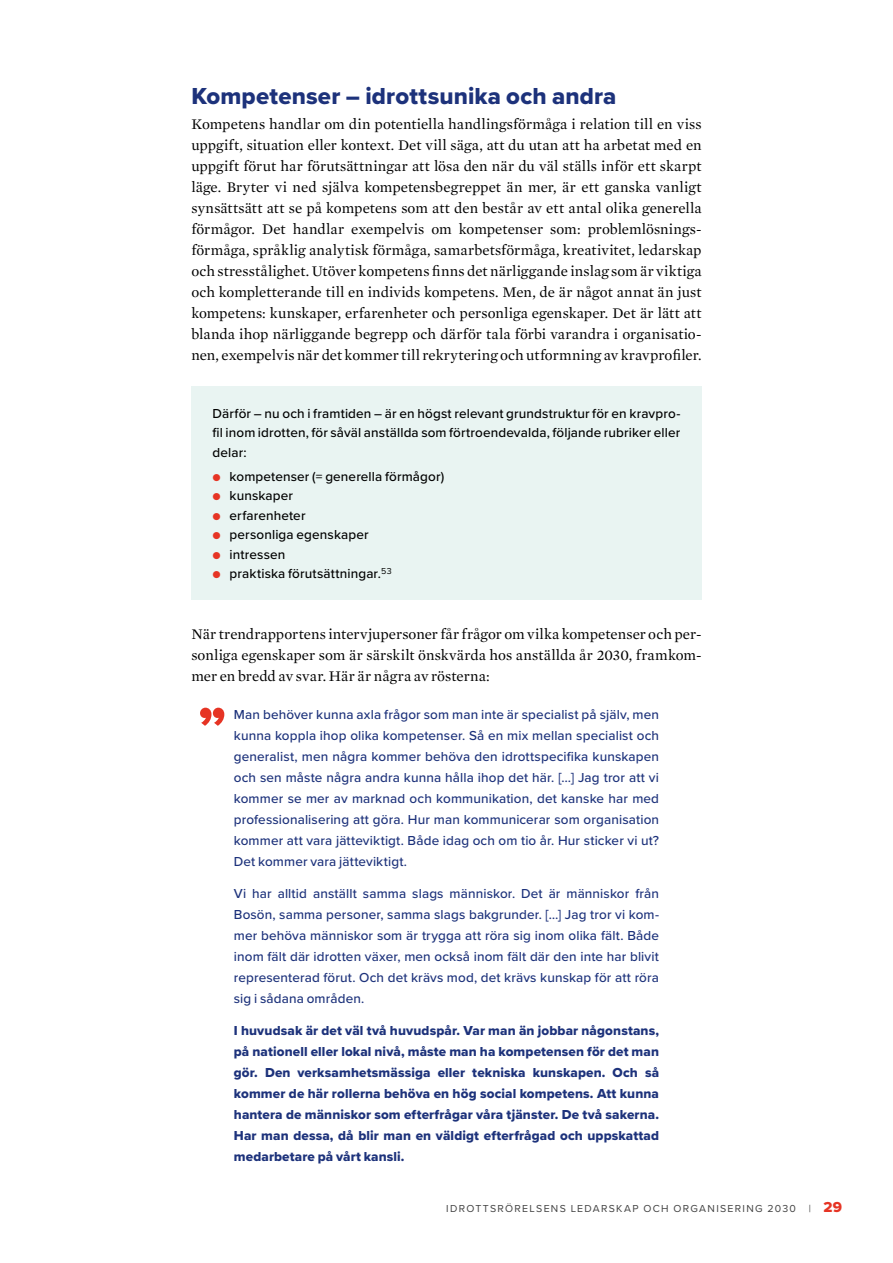
<style>
.page{position:relative;width:893px;height:1263px;background:#fff}
.page>*{position:absolute;margin:0;border:0;box-sizing:border-box;transform-origin:0 0}
.t1{font:900 52.05px "Proxima Nova";color:#e63424}
.t2{font:24px "Proxima Nova Extrabld";letter-spacing:.005em;color:#1d327b}
.t3{font:15px/21px "Mercury Text G1";letter-spacing:.005em;color:#000;text-align:justify}
.t4{font:500 13.5px/21px "Proxima Nova";letter-spacing:.01em;color:#1d327b;text-align:justify}
.t5{font:13.5px/21px "Proxima Nova Extrabld";letter-spacing:.01em;color:#1d327b;text-align:justify}
.t6{font:500 13.5px/19.5px "Proxima Nova";letter-spacing:.01em;color:#000;text-align:justify}
.t7{font:10.5px "Proxima Nova";letter-spacing:.125em;color:#434343}
.s1{font-weight:900;font-size:12px;color:#e63424}
.s2{font-family:"Proxima Nova Extrabld";font-size:15px;color:#e63424}
</style>
<div class="page">
<div style="left:191px;top:386px;width:511px;height:213px;background:#e9f4f2"></div>
<h2 class="t2" style="left:191px;top:78px;width:427px">Kompetenser – idrottsunika och andra</h2>
<p class="t3" style="left:191px;top:113px;width:512px">Kompetens handlar om din potentiella handlingsförmåga i relation till en viss uppgift, situation eller kontext. Det vill säga, att du utan att ha arbetat med en uppgift förut har förutsättningar att lösa den när du väl ställs inför ett skarpt läge. Bryter vi ned själva kompetensbegreppet än mer, är ett ganska vanligt synsättsätt att se på kompetens som att den består av ett antal olika generella förmågor. Det handlar exempelvis om kompetenser som: problemlösnings&shy;förmåga, språklig analytisk förmåga, samarbetsförmåga, kreativitet, ledarskap och stresstålighet. Utöver kompetens finns det närliggande inslag som är viktiga och kompletterande till en individs kompetens. Men, de är något annat än just kompetens: kunskaper, erfarenheter och personliga egenskaper. Det är lätt att blanda ihop närliggande begrepp och därför tala förbi varandra i organisatio&shy;nen, exempelvis när det kommer till rekrytering och utformning av kravprofiler.</p>
<p class="t6" style="left:213px;top:403px;width:469px">Därför – nu och i framtiden – är en högst relevant grundstruktur för en kravpro&shy;fil inom idrotten, för såväl anställda som förtroendevalda, följande rubriker eller delar:</p>
<p class="t6" style="left:213px;top:466px;width:233px"><span class="s1">●</span> kompetenser (= generella förmågor)</p>
<p class="t6" style="left:213px;top:485px;width:82px"><span class="s1">●</span> kunskaper</p>
<p class="t6" style="left:213px;top:505px;width:94px"><span class="s1">●</span> erfarenheter</p>
<p class="t6" style="left:213px;top:524px;width:157px"><span class="s1">●</span> personliga egenskaper</p>
<p class="t6" style="left:213px;top:544px;width:74px"><span class="s1">●</span> intressen</p>
<p class="t6" style="left:213px;top:563px;width:181px"><span class="s1">●</span> praktiska förutsättningar.<sup>53</sup></p>
<p class="t3" style="left:191px;top:623px;width:512px">När trendrapportens intervjupersoner får frågor om vilka kompetenser och per&shy;sonliga egenskaper som är särskilt önskvärda hos anställda år 2030, framkom&shy;mer en bredd av svar. Här är några av rösterna:</p>
<p class="t4" style="left:234px;top:704px;width:427px">Man behöver kunna axla frågor som man inte är specialist på själv, men kunna koppla ihop olika kompetenser. Så en mix mellan specialist och generalist, men några kommer behöva den idrottspecifika kunskapen och sen måste några andra kunna hålla ihop det här. […] Jag tror att vi kommer se mer av marknad och kommunikation, det kanske har med professionalisering att göra. Hur man kommunicerar som organisation kommer att vara jätteviktigt. Både idag och om tio år. Hur sticker vi ut?<br>Det kommer vara jätteviktigt.</p>
<p class="t4" style="left:234px;top:883px;width:427px">Vi har alltid anställt samma slags människor. Det är människor från Bosön, samma personer, samma slags bakgrunder. […] Jag tror vi kom&shy;mer behöva människor som är trygga att röra sig inom olika fält. Både inom fält där idrotten växer, men också inom fält där den inte har blivit representerad förut. Och det krävs mod, det krävs kunskap för att röra sig i sådana områden.</p>
<p class="t5" style="left:234px;top:1019px;width:427px">I huvudsak är det väl två huvudspår. Var man än jobbar någonstans, på nationell eller lokal nivå, måste man ha kompetensen för det man gör. Den verksamhetsmässiga eller tekniska kunskapen. Och så kommer de här rollerna behöva en hög social kompetens. Att kunna hantera de människor som efterfrågar våra tjänster. De två sakerna.<br>Har man dessa, då blir man en väldigt efterfrågad och uppskattad medarbetare på vårt kansli.</p>
<h1 class="t1" style="left:198px;top:687px;width:29px">”</h1>
<p class="t7" style="left:446px;top:1200px;width:397px">IDROTTSRÖRELSENS LEDARSKAP OCH ORGANISERING 2030 | <span class="s2">29</span></p>
</div>
